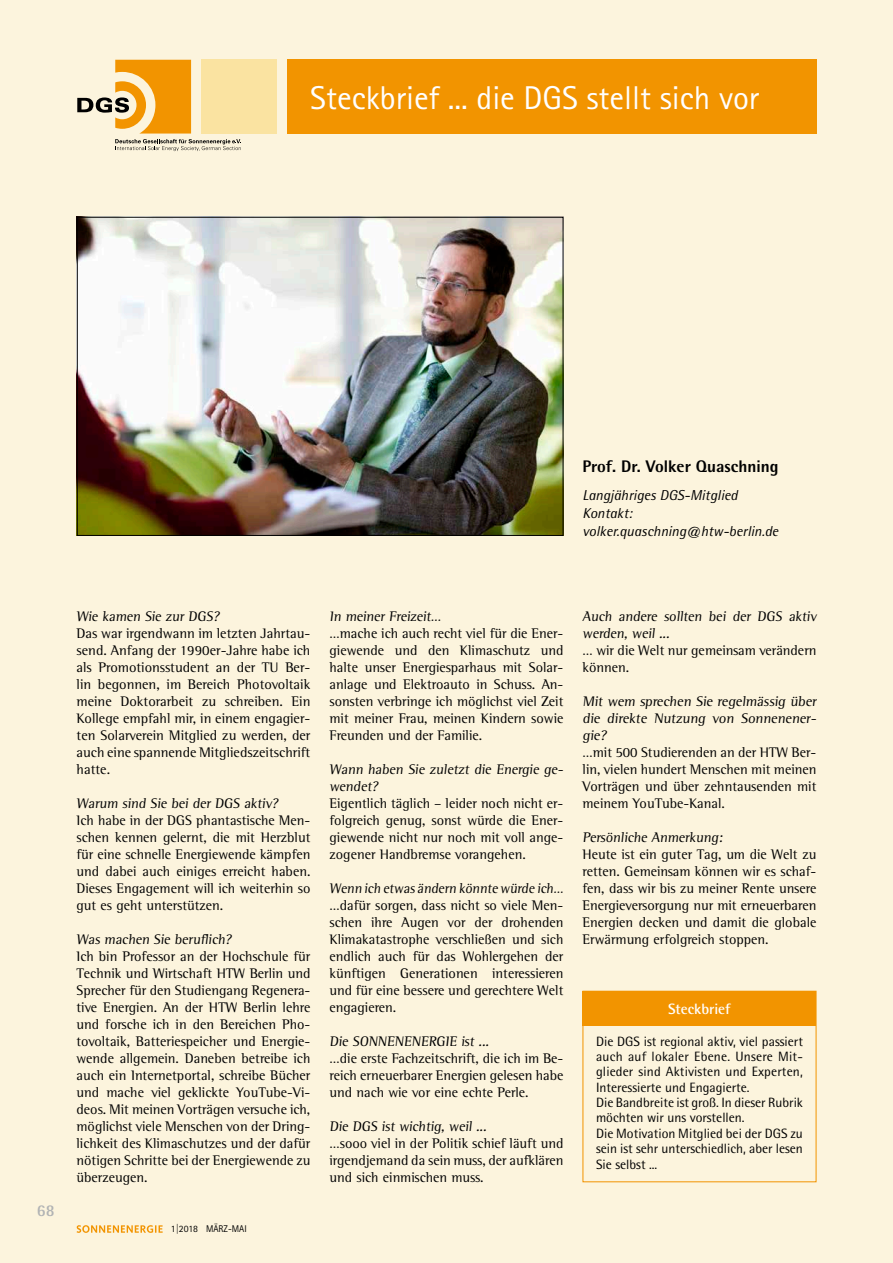
<style>
.page{position:relative;width:893px;height:1263px;background:#fcf4dd}
.page>*{position:absolute;margin:0;border:0;box-sizing:border-box;transform-origin:0 0}
.t1{font:33px "Rotis Sans Serif Std";color:#fff}
.t2{font:800 16.8px "Rotis Semi Sans Std";color:#000}
.t3{font:700 16.5px "Rotis Semi Sans Std";color:#b1b3b4}
.t4{font:700 15px "Rotis Semi Sans Std";color:#fff}
.t5{font:italic 14.4px/18px "Rotis Semi Sans Std";color:#000}
.t6{font:14.25px/17px "Rotis Semi Serif Std";color:#000}
.t7{font:13.5px/15.5px "Rotis Semi Sans Std";color:#000}
.t8{font:9.75px "Rotis Sans Serif Std";color:#000}
</style>
<div class="page">
<div style="left:287px;top:60px;width:529px;height:74px;background:#f29400"></div>
<svg style="left:77px;top:60px;width:164px;height:91px"></svg>
<div style="left:202px;top:60px;width:75px;height:74px;background:#fae3a1"></div>
<svg style="left:77px;top:1225px;width:86px;height:8px"></svg>
<img style="left:79px;top:219px;width:482px;height:315px">
<div style="left:77px;top:217px;width:486px;height:319px;border:1px solid #000"></div>
<div style="left:583px;top:991px;width:233px;height:34px;background:#f29400"></div>
<h1 class="t1" style="left:310px;top:78px;width:451px">Steckbrief ... die DGS stellt sich vor</h1>
<p class="t2" style="left:583px;top:455px;width:197px">Prof. Dr. Volker Quaschning</p>
<p class="t5" style="left:583px;top:486px;width:197px">Langjähriges DGS-Mitglied<br>Kontakt: volker.quaschning@htw-berlin.de</p>
<p class="t3" style="left:37px;top:1200px;width:19px">68</p>
<p class="t6" style="left:77px;top:607px;width:235px">Wie kamen Sie zur DGS?<br>Das war irgendwann im letzten Jahrtau&shy;send. Anfang der 1990er-Jahre habe ich als Promotionsstudent an der TU Ber&shy;lin begonnen, im Bereich Photovoltaik meine Doktorarbeit zu schreiben. Ein Kollege empfahl mir, in einem engagier&shy;ten Solarverein Mitglied zu werden, der auch eine spannende Mitgliedszeitschrift hatte.</p>
<p class="t6" style="left:77px;top:795px;width:235px">Warum sind Sie bei der DGS aktiv?<br>Ich habe in der DGS phantastische Men&shy;schen kennen gelernt, die mit Herzblut für eine schnelle Energiewende kämpfen und dabei auch einiges erreicht haben.<br>Dieses Engagement will ich weiterhin so gut es geht unterstützen.</p>
<p class="t6" style="left:77px;top:931px;width:235px">Was machen Sie beruflich?<br>Ich bin Professor an der Hochschule für Technik und Wirtschaft HTW Berlin und Sprecher für den Studiengang Regenera&shy;tive Energien. An der HTW Berlin lehre und forsche ich in den Bereichen Pho&shy;tovoltaik, Batteriespeicher und Energie&shy;wende allgemein. Daneben betreibe ich auch ein Internetportal, schreibe Bücher und mache viel geklickte YouTube-Vi&shy;deos. Mit meinen Vorträgen versuche ich, möglichst viele Menschen von der Dring&shy;lichkeit des Klimaschutzes und der dafür nötigen Schritte bei der Energiewende zu überzeugen.</p>
<p class="t8" style="left:171px;top:1223px;width:77px">1|2018 MÄRZ-MAI</p>
<p class="t6" style="left:330px;top:607px;width:235px">In meiner Freizeit…<br>…mache ich auch recht viel für die Ener&shy;giewende und den Klimaschutz und halte unser Energiesparhaus mit Solar&shy;anlage und Elektroauto in Schuss. An&shy;sonsten verbringe ich möglichst viel Zeit mit meiner Frau, meinen Kindern sowie Freunden und der Familie.</p>
<p class="t6" style="left:330px;top:761px;width:237px">Wann haben Sie zuletzt die Energie ge&shy;wendet?<br>Eigentlich täglich – leider noch nicht er&shy;folgreich genug, sonst würde die Ener&shy;giewende nicht nur noch mit voll ange&shy;zogener Handbremse vorangehen.</p>
<p class="t6" style="left:330px;top:880px;width:237px">Wenn ich etwas ändern könnte würde ich… …dafür sorgen, dass nicht so viele Men&shy;schen ihre Augen vor der drohenden Klimakatastrophe verschließen und sich endlich auch für das Wohlergehen der künftigen Generationen interessieren und für eine bessere und gerechtere Welt engagieren.</p>
<p class="t6" style="left:330px;top:1033px;width:235px">Die SONNENENERGIE ist ...<br>…die erste Fachzeitschrift, die ich im Be&shy;reich erneuerbarer Energien gelesen habe und nach wie vor eine echte Perle.</p>
<p class="t6" style="left:330px;top:1118px;width:235px">Die DGS ist wichtig, weil ...<br>…sooo viel in der Politik schief läuft und irgendjemand da sein muss, der aufklären und sich einmischen muss.</p>
<p class="t6" style="left:583px;top:607px;width:235px">Auch andere sollten bei der DGS aktiv werden, weil ...<br>… wir die Welt nur gemeinsam verändern können.</p>
<p class="t6" style="left:583px;top:693px;width:237px">Mit wem sprechen Sie regelmässig über die direkte Nutzung von Sonnenener&shy;gie?<br>…mit 500 Studierenden an der HTW Ber&shy;lin, vielen hundert Menschen mit meinen<br>Vorträgen und über zehntausenden mit meinem YouTube-Kanal.</p>
<p class="t6" style="left:583px;top:829px;width:235px">Persönliche Anmerkung:<br>Heute ist ein guter Tag, um die Welt zu retten. Gemeinsam können wir es schaf&shy;fen, dass wir bis zu meiner Rente unsere Energieversorgung nur mit erneuerbaren Energien decken und damit die globale Erwärmung erfolgreich stoppen.</p>
<p class="t4" style="left:668px;top:999px;width:64px">Steckbrief</p>
<p class="t7" style="left:596px;top:1033px;width:208px">Die DGS ist regional aktiv, viel passiert auch auf lokaler Ebene. Unsere Mit&shy;glieder sind Aktivisten und Experten, Interessierte und Engagierte.<br>Die Bandbreite ist groß. In dieser Rubrik möchten wir uns vorstellen.<br>Die Motivation Mitglied bei der DGS zu sein ist sehr unterschiedlich, aber lesen Sie selbst ...</p>
</div>
